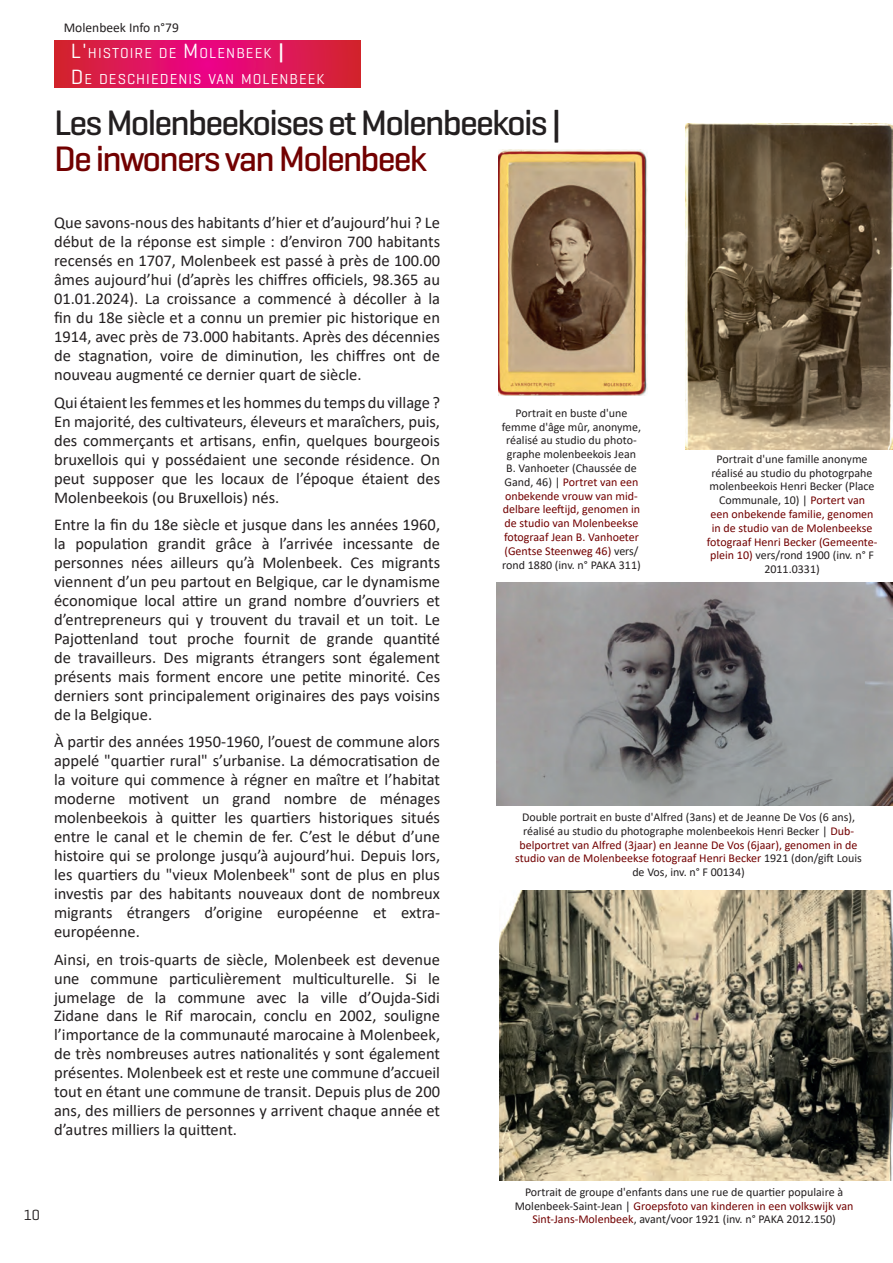
<style>
.page{position:relative;width:893px;height:1263px;background:#fff}
.page>*{position:absolute;margin:0;border:0;box-sizing:border-box;transform-origin:0 0}
.t1{font:500 36px "Geogrotesque";letter-spacing:-.05em;color:#231f20}
.t2{font:500 36px "Geogrotesque";letter-spacing:-.05em;color:#720000}
.t3{font:16.5px/19px "Calibri";color:#231f20;text-align:justify}
.t4{font:15px "Geogrotesque";color:#231f20}
.t5{font:14.7px/25.2px "Geogrotesque";letter-spacing:.07em;color:#fff}
.t6{font:13.5px "Calibri";color:#231f20}
.t7{font:12px/13.8px "Calibri";color:#231f20;text-align:center}
.s1{font-size:21px}
.s2{font-weight:500;font-size:21px}
.s3{color:#720000}
</style>
<div class="page">
<svg style="left:54px;top:41px;width:306px;height:46px;background:#de1559"></svg>
<img style="left:499px;top:150px;width:148px;height:245px">
<img style="left:685px;top:124px;width:208px;height:326px">
<img style="left:496px;top:582px;width:397px;height:223px">
<img style="left:500px;top:891px;width:393px;height:289px">
<p class="t6" style="left:64px;top:18px;width:117px">Molenbeek Info n°79</p>
<p class="t5" style="left:71px;top:40px;width:255px"><span class="s1">L'</span>HISTOIRE DE <span class="s1">M</span> OLENBEEK <span class="s2">|<br></span><span class="s1">D</span>E DESCHIEDENIS VAN MOLENBEEK</p>
<h1 class="t1" style="left:54px;top:100px;width:509px">Les Molenbeekoises et Molenbeekois |</h1>
<h1 class="t2" style="left:54px;top:136px;width:374px">De inwoners van Molenbeek</h1>
<p class="t3" style="left:54px;top:213px;width:388px">Que savons-nous des habitants d’hier et d’aujourd’hui ? Le début de la réponse est simple : d’environ 700 habitants recensés en 1707, Molenbeek est passé à près de 100.00 âmes aujourd’hui (d’après les chiffres officiels, 98.365 au 01.01.2024). La croissance a commencé à décoller à la fin du 18e siècle et a connu un premier pic historique en 1914, avec près de 73.000 habitants. Après des décennies de stagnation, voire de diminution, les chiffres ont de nouveau augmenté ce dernier quart de siècle.</p>
<p class="t3" style="left:54px;top:392px;width:388px">Qui étaient les femmes et les hommes du temps du village ?<br>En majorité, des cultivateurs, éleveurs et maraîchers, puis, des commerçants et artisans, enfin, quelques bourgeois bruxellois qui y possédaient une seconde résidence. On peut supposer que les locaux de l’époque étaient des Molenbeekois (ou Bruxellois) nés.</p>
<p class="t3" style="left:54px;top:515px;width:388px">Entre la fin du 18e siècle et jusque dans les années 1960, la population grandit grâce à l’arrivée incessante de personnes nées ailleurs qu’à Molenbeek. Ces migrants viennent d’un peu partout en Belgique, car le dynamisme économique local attire un grand nombre d’ouvriers et d’entrepreneurs qui y trouvent du travail et un toit. Le Pajottenland tout proche fournit de grande quantité de travailleurs. Des migrants étrangers sont également présents mais forment encore une petite minorité. Ces derniers sont principalement originaires des pays voisins de la Belgique.</p>
<p class="t3" style="left:54px;top:732px;width:388px">À partir des années 1950-1960, l’ouest de commune alors appelé "quartier rural" s’urbanise. La démocratisation de la voiture qui commence à régner en maître et l’habitat moderne motivent un grand nombre de ménages molenbeekois à quitter les quartiers historiques situés entre le canal et le chemin de fer. C’est le début d’une histoire qui se prolonge jusqu’à aujourd’hui. Depuis lors, les quartiers du "vieux Molenbeek" sont de plus en plus investis par des habitants nouveaux dont de nombreux migrants étrangers d’origine européenne et extra&shy;européenne.</p>
<p class="t3" style="left:54px;top:949px;width:388px">Ainsi, en trois-quarts de siècle, Molenbeek est devenue une commune particulièrement multiculturelle. Si le jumelage de la commune avec la ville d’Oujda-Sidi Zidane dans le Rif marocain, conclu en 2002, souligne l’importance de la communauté marocaine à Molenbeek, de très nombreuses autres nationalités y sont également présentes. Molenbeek est et reste une commune d’accueil tout en étant une commune de transit. Depuis plus de 200 ans, des milliers de personnes y arrivent chaque année et d’autres milliers la quittent.</p>
<p class="t7" style="left:502px;top:405px;width:141px">Portrait en buste d'une femme d'âge mûr, anonyme, réalisé au studio du photo&shy;graphe molenbeekois Jean<br>B. Vanhoeter (Chaussée de<br>Gand, 46) | <span class="s3">Portret van een onbekende vrouw van mid&shy;delbare leeftijd, genomen in de studio van Molenbeekse fotograaf Jean B. Vanhoeter (Gentse Steenweg 46)</span> vers/ rond 1880 (inv. n° PAKA 311)</p>
<p class="t7" style="left:707px;top:452px;width:172px">Portrait d'une famille anonyme réalisé au studio du photogrpahe molenbeekois Henri Becker (Place<br>Communale, 10) | <span class="s3">Portert van<br>een onbekende familie, genomen in de studio van de Molenbeekse fotograaf Henri Becker (Gemeente&shy;plein 10)</span> vers/rond 1900 (inv. n° F<br>2011.0331)</p>
<p class="t7" style="left:515px;top:810px;width:348px">Double portrait en buste d'Alfred (3ans) et de Jeanne De Vos (6 ans), réalisé au studio du photographe molenbeekois Henri Becker | <span class="s3">Dub&shy;belportret van Alfred (3jaar) en Jeanne De Vos (6jaar), genomen in de studio van de Molenbeekse fotograaf Henri Becker</span> 1921 (don/gift Louis de Vos, inv. n° F 00134)</p>
<p class="t4" style="left:24px;top:1205px;width:18px">10</p>
<p class="t7" style="left:515px;top:1184px;width:340px">Portrait de groupe d'enfants dans une rue de quartier populaire à<br>Molenbeek-Saint-Jean | <span class="s3">Groepsfoto van kinderen in een volkswijk van<br>Sint-Jans-Molenbeek</span>, avant/voor 1921 (inv. n° PAKA 2012.150)</p>
</div>
